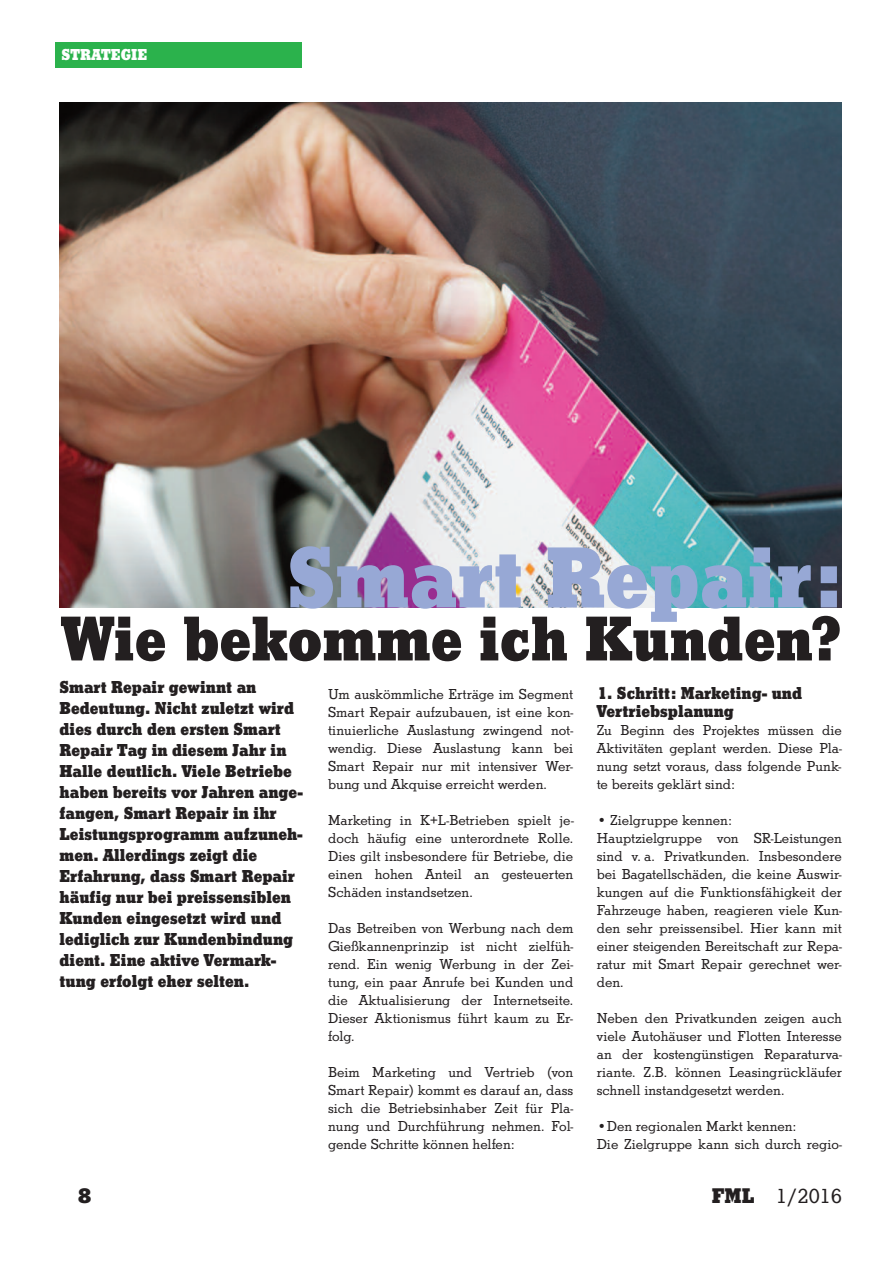
<style>
.page{position:relative;width:893px;height:1263px;background:#fff}
.page>*{position:absolute;margin:0;border:0;box-sizing:border-box;transform-origin:0 0}
.t1{font:900 90px "Stymie";color:#97a8d5}
.t2{font:900 65.7px "Stymie";color:#231f20}
.t3{font:900 22.05px "Stymie";color:#231f20}
.t4{font:21.6px "Stymie";color:#231f20}
.t5{font:900 18px/21px "Stymie";color:#231f20}
.t6{font:900 16.5px "Stymie";color:#fff}
.t7{font:15px/18px "Stymie";color:#231f20;text-align:justify}
.s1{font-weight:900;font-size:22.05px}
</style>
<div class="page">
<img style="left:60px;top:102px;width:782px;height:505px">
<div style="left:55px;top:43px;width:247px;height:25px;background:#2bb24c"></div>
<p class="t6" style="left:62px;top:46px;width:87px">STRATEGIE</p>
<h1 class="t1" style="left:287px;top:526px;width:556px">Smart Repair:</h1>
<h2 class="t2" style="left:61px;top:601px;width:783px">Wie bekomme ich Kunden?</h2>
<p class="t5" style="left:60px;top:677px;width:245px">Smart Repair gewinnt an<br>Bedeutung. Nicht zuletzt wird dies durch den ersten Smart<br>Repair Tag in diesem Jahr in<br>Halle deutlich. Viele Betriebe haben bereits vor Jahren ange&shy;fangen, Smart Repair in ihr<br>Leistungsprogramm aufzuneh&shy;men. Allerdings zeigt die<br>Erfahrung, dass Smart Repair häufig nur bei preissensiblen<br>Kunden eingesetzt wird und lediglich zur Kundenbindung dient. Eine aktive Vermark&shy;tung erfolgt eher selten.</p>
<p class="t7" style="left:328px;top:685px;width:247px">Um auskömmliche Erträge im Segment Smart Repair aufzubauen, ist eine kon&shy;tinuierliche Auslastung zwingend not&shy;wendig. Diese Auslastung kann bei Smart Repair nur mit intensiver Wer&shy;bung und Akquise erreicht werden.</p>
<p class="t5" style="left:597px;top:684px;width:207px;line-height:18px">1. Schritt: Marketing- und<br>Vertriebsplanung</p>
<p class="t7" style="left:597px;top:721px;width:247px">Zu Beginn des Projektes müssen die Aktivitäten geplant werden. Diese Pla&shy;nung setzt voraus, dass folgende Punk&shy;te bereits geklärt sind:</p>
<p class="t7" style="left:597px;top:811px;width:247px;text-align:left">• Zielgruppe kennen:<br>Hauptzielgruppe von SR-Leistungen sind v. a. Privatkunden. Insbesondere bei Bagatellschäden, die keine Auswir&shy;kungen auf die Funktionsfähigkeit der Fahrzeuge haben, reagieren viele Kun&shy;den sehr preissensibel. Hier kann mit einer steigenden Bereitschaft zur Repa&shy;ratur mit Smart Repair gerechnet wer&shy;den.</p>
<p class="t7" style="left:597px;top:1009px;width:247px">Neben den Privatkunden zeigen auch viele Autohäuser und Flotten Interesse an der kostengünstigen Reparaturva&shy;riante. Z.B. können Leasingrückläufer schnell instandgesetzt werden.</p>
<p class="t7" style="left:597px;top:1117px;width:247px">•Den regionalen Markt kennen:<br>Die Zielgruppe kann sich durch regio-</p>
<p class="t7" style="left:328px;top:811px;width:247px">Marketing in K+L-Betrieben spielt je&shy;doch häufig eine unterordnete Rolle.<br>Dies gilt insbesondere für Betriebe, die einen hohen Anteil an gesteuerten Schäden instandsetzen.</p>
<p class="t7" style="left:328px;top:919px;width:247px">Das Betreiben von Werbung nach dem Gießkannenprinzip ist nicht zielfüh&shy;rend. Ein wenig Werbung in der Zei&shy;tung, ein paar Anrufe bei Kunden und die Aktualisierung der Internetseite.<br>Dieser Aktionismus führt kaum zu Er&shy;folg.</p>
<p class="t7" style="left:328px;top:1063px;width:247px">Beim Marketing und Vertrieb (von Smart Repair) kommt es darauf an, dass sich die Betriebsinhaber Zeit für Pla&shy;nung und Durchführung nehmen. Fol&shy;gende Schritte können helfen:</p>
<h3 class="t3" style="left:78px;top:1183px;width:15px">8</h3>
<h3 class="t4" style="left:712px;top:1183px;width:132px"><span class="s1">FML</span> 1/2016</h3>
</div>
